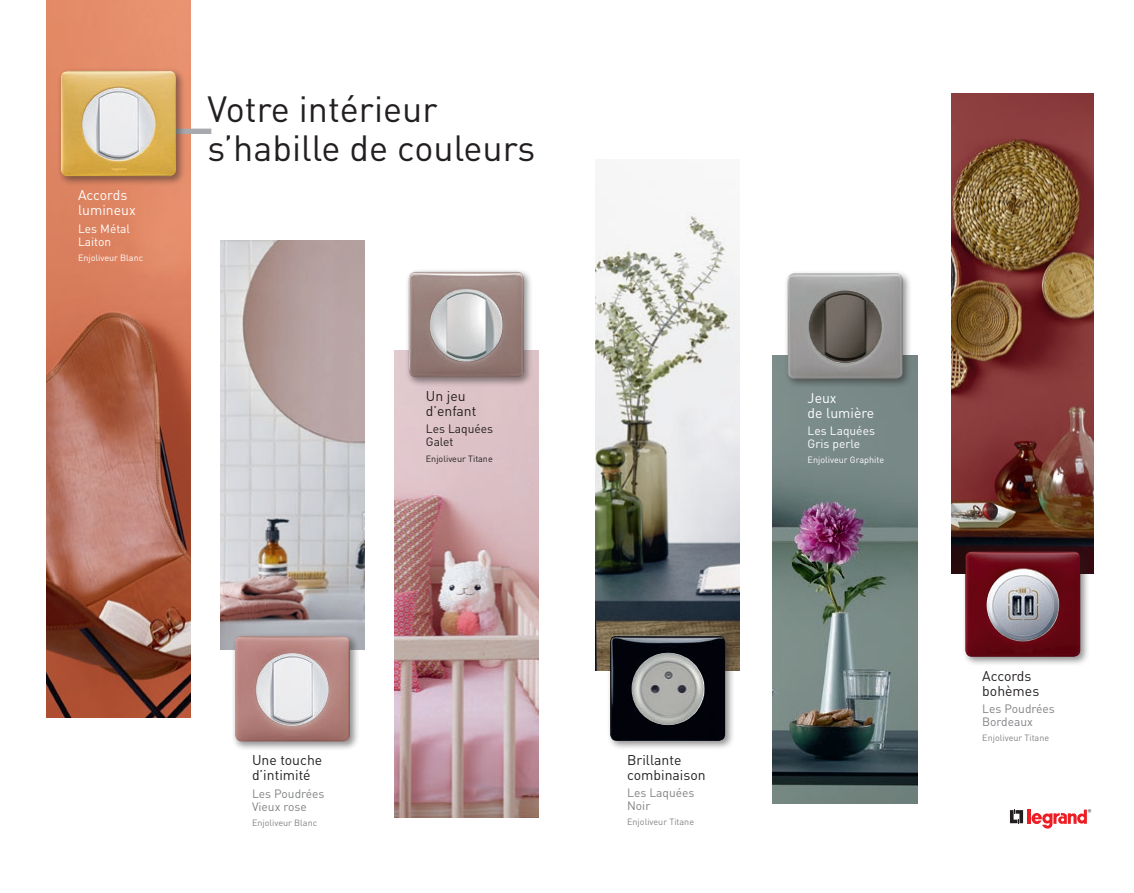
<style>
.page{position:relative;width:1134px;height:893px;background:#fff}
.page>*{position:absolute;margin:0;border:0;box-sizing:border-box;transform-origin:0 0}
.t1{font:36px/38.7px "DIN Pro";color:#231f20}
.t2{font:14px/15px "DIN Pro";color:#231f20}
.t3{font:14px/15px "DIN Pro";color:#fff}
.t4{font:12px/13px "DIN Pro";color:#808285}
.t5{font:12px/13px "DIN Pro";color:#fff}
.t6{font:12px/13px "DIN Pro";color:#231f20}
.t7{font:9px "DIN Pro";color:#808285}
.t8{font:9px "DIN Pro";color:#fff}
.t9{font:9px "DIN Pro";color:#231f20}
</style>
<div class="page">
<img style="left:46px;top:0;width:145px;height:717px">
<img style="left:394px;top:351px;width:145px;height:466px">
<img style="left:951px;top:94px;width:143px;height:479px">
<img style="left:220px;top:240px;width:145px;height:409px">
<img style="left:595px;top:212px;width:145px;height:458px">
<img style="left:773px;top:355px;width:144px;height:448px">
<div style="left:176px;top:129px;width:35px;height:5px;background:#a8a9ad"></div>
<svg style="left:1010px;top:809px;width:13px;height:15px"></svg>
<hr style="left:1028px;top:810px;width:3px;height:14px;background:#ee1d23">
<svg style="left:1031px;top:809px;width:60px;height:20px"></svg>
<div style="left:57px;top:67px;width:129px;height:119px;background:#231f20;opacity:.5"></div>
<img style="left:61px;top:71px;width:115px;height:105px">
<img style="left:82px;top:88px;width:73px;height:72px;border-radius:36px">
<div style="left:231px;top:632px;width:129px;height:119px;background:#231f20;opacity:.5"></div>
<img style="left:235px;top:636px;width:115px;height:105px">
<img style="left:256px;top:653px;width:73px;height:72px;border-radius:36px">
<div style="left:405px;top:268px;width:128px;height:119px;background:#231f20;opacity:.5"></div>
<img style="left:409px;top:272px;width:115px;height:105px">
<img style="left:430px;top:289px;width:72px;height:72px;border-radius:36px">
<div style="left:784px;top:269px;width:128px;height:119px;background:#231f20;opacity:.5"></div>
<img style="left:788px;top:273px;width:115px;height:106px">
<img style="left:809px;top:290px;width:73px;height:73px;border-radius:36px">
<div style="left:606px;top:632px;width:129px;height:118px;background:#231f20;opacity:.5"></div>
<img style="left:610px;top:635px;width:115px;height:106px">
<img style="left:631px;top:653px;width:73px;height:72px;border-radius:36px">
<div style="left:961px;top:547px;width:129px;height:119px;background:#231f20;opacity:.5"></div>
<img style="left:965px;top:551px;width:115px;height:106px">
<img style="left:987px;top:569px;width:72px;height:72px;border-radius:36px">
<p class="t3" style="left:78px;top:187px;width:59px">Accords lumineux</p>
<p class="t5" style="left:78px;top:221px;width:54px">Les Métal<br>Laiton</p>
<p class="t8" style="left:78px;top:251px;width:67px">Enjoliveur Blanc</p>
<h1 class="t1" style="left:208px;top:88px;width:329px">Votre intérieur s’habille de couleurs</h1>
<p class="t2" style="left:426px;top:388px;width:52px">Un jeu d’enfant</p>
<p class="t6" style="left:426px;top:422px;width:69px">Les Laquées<br>Galet</p>
<p class="t9" style="left:426px;top:452px;width:68px">Enjoliveur Titane</p>
<p class="t2" style="left:252px;top:752px;width:72px">Une touche d’intimité</p>
<p class="t4" style="left:252px;top:786px;width:74px">Les Poudrées<br>Vieux rose</p>
<p class="t7" style="left:252px;top:816px;width:67px">Enjoliveur Blanc</p>
<p class="t2" style="left:627px;top:752px;width:80px">Brillante combinaison</p>
<p class="t4" style="left:627px;top:786px;width:69px">Les Laquées<br>Noir</p>
<p class="t7" style="left:627px;top:816px;width:68px">Enjoliveur Titane</p>
<p class="t3" style="left:808px;top:389px;width:68px">Jeux<br>de lumière</p>
<p class="t5" style="left:808px;top:424px;width:69px">Les Laquées<br>Gris perle</p>
<p class="t8" style="left:808px;top:454px;width:78px">Enjoliveur Graphite</p>
<p class="t2" style="left:982px;top:668px;width:59px">Accords bohèmes</p>
<p class="t4" style="left:982px;top:702px;width:74px">Les Poudrées<br>Bordeaux</p>
<p class="t7" style="left:982px;top:732px;width:68px">Enjoliveur Titane</p>
</div>
